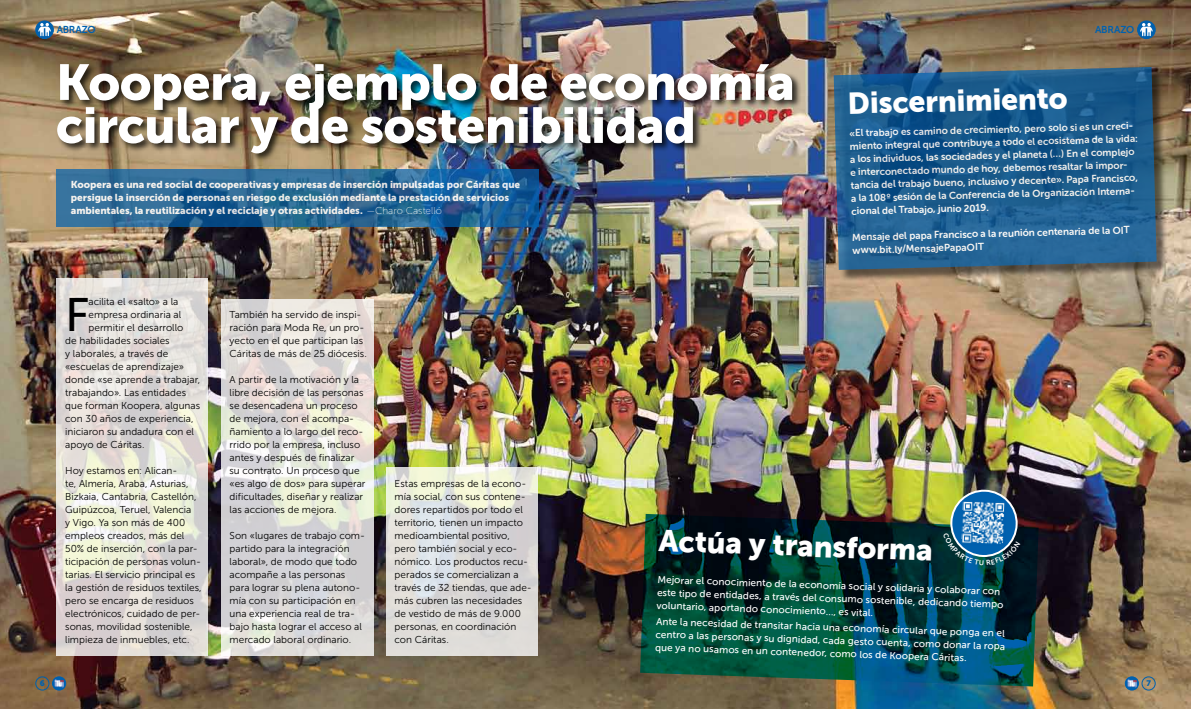
<style>
.page{position:relative;width:1191px;height:709px;background:#fff}
.page>*{position:absolute;margin:0;border:0;box-sizing:border-box;transform-origin:0 0}
.t1{font:50px/43px "Museo Sans 900";letter-spacing:-.015em;color:#fff}
.t2{font:46.8px "Museo Sans 500";color:#000}
.t3{font:30px "Museo Sans 900";color:#fff}
.t4{font:10px/13px "Museo Sans 300";letter-spacing:.005em;color:#000}
.t5{font:10px/12.9px "Museo Sans 700";color:#fff}
.t6{font:10px/13px "Museo Sans 500";color:#fff}
.t7{font:10px/13px "Museo Sans 900";letter-spacing:-.005em;color:#fff}
.t8{font:10px "Museo Sans 700";letter-spacing:-.025em;color:#0061af}
.t9{font:8px "Museo Sans 900";color:#0061af}
.s1{font-family:"Museo Sans 100"}
</style>
<div class="page">
<img style="left:0;top:0;width:1191px;height:709px">
<svg style="left:57px;top:169px;width:482px;height:58px;background:#266696"></svg>
<svg style="left:640px;top:514px;width:398px;height:172px;background:#073d3c"></svg>
<svg style="left:57px;top:279px;width:151px;height:377px;background:#e2ded8"></svg>
<div style="left:835px;top:69px;width:334px;height:213px;background:#000;opacity:.75"></div>
<svg style="left:833px;top:67px;width:323px;height:203px;background:#205c8b"></svg>
<svg style="left:221px;top:300px;width:152px;height:356px;background:#dfdcd9"></svg>
<svg style="left:386px;top:467px;width:152px;height:189px;background:#deded9"></svg>
<div style="left:56px;top:63px;width:745px;height:100px;background:#000;opacity:.75"></div>
<svg style="left:1137px;top:21px;width:18px;height:18px"></svg>
<div style="left:1137px;top:20px;width:18px;height:19px;border:1px solid #0061af;border-radius:50%"></div>
<svg style="left:1140px;top:23px;width:12px;height:13px"></svg>
<div style="left:36px;top:21px;width:17px;height:18px;background:#0061af;border-radius:50%"></div>
<div style="left:35px;top:20px;width:19px;height:19px;border:1px solid #0061af;border-radius:50%"></div>
<svg style="left:38px;top:23px;width:13px;height:13px"></svg>
<div style="left:35px;top:676px;width:14px;height:14px;border:1px solid #0061af;border-radius:50%"></div>
<img style="left:52px;top:677px;width:14px;height:13px;border-radius:7px">
<div style="left:52px;top:676px;width:14px;height:14px;border:1px solid #0061af;border-radius:50%"></div>
<div style="left:1141px;top:676px;width:14px;height:14px;border:1px solid #0061af;border-radius:50%"></div>
<svg style="left:1125px;top:677px;width:13px;height:13px"></svg>
<div style="left:1124px;top:676px;width:15px;height:14px;border:1px solid #0061af;border-radius:50%"></div>
<svg style="left:943px;top:488px;width:77px;height:77px;background:#487a8e"></svg>
<p class="t8" style="left:57px;top:24px;width:41px">ABRAZO</p>
<p class="t8" style="left:1095px;top:24px;width:41px">ABRAZO</p>
<h1 class="t1" style="left:56px;top:61px;width:740px">Koopera, ejemplo de economía circular y de sostenibilidad</h1>
<p class="t7" style="left:71px;top:178px;width:451px">Koopera es una red social de cooperativas y empresas de inserción impulsadas por Cáritas que persigue la inserción de personas en riesgo de exclusión mediante la prestación de servicios ambientales, la reutilización y el reciclaje y otras actividades. <span class="s1">—Charo Castelló</span></p>
<h3 class="t3" style="left:847px;top:86px;width:222px;rotate:-1deg">Discernimiento</h3>
<p class="t5" style="left:848px;top:128px;width:290px;rotate:-2deg">«El trabajo es camino de crecimiento, pero solo si es un creci&shy;miento integral que contribuye a todo el ecosistema de la vida: a los individuos, las sociedades y el planeta (…) En el complejo e interconectado mundo de hoy, debemos resaltar la impor&shy;tancia del trabajo bueno, inclusivo y decente». Papa Francisco, a la 108º sesión de la Conferencia de la Organización Interna&shy;cional del Trabajo, junio 2019.</p>
<p class="t5" style="left:851px;top:232px;width:279px;line-height:12.3px;rotate:-2deg">Mensaje del papa Francisco a la reunión centenaria de la OIT www.bit.ly/MensajePapaOIT</p>
<p class="t9" style="left:40px;top:679px;width:6px">6</p>
<h2 class="t2" style="left:65px;top:289px;width:26px">F</h2>
<p class="t4" style="left:88px;top:295px;width:92px">acilita el «salto» a la</p>
<p class="t4" style="left:88px;top:308px;width:94px">empresa ordinaria al</p>
<p class="t4" style="left:88px;top:321px;width:96px">permitir el desarrollo</p>
<p class="t4" style="left:65px;top:334px;width:106px">de habilidades sociales</p>
<p class="t4" style="left:65px;top:347px;width:105px">y laborales, a través de</p>
<p class="t4" style="left:65px;top:360px;width:120px">«escuelas de aprendizaje»</p>
<p class="t4" style="left:65px;top:373px;width:136px">donde «se aprende a trabajar,</p>
<p class="t4" style="left:65px;top:386px;width:122px">trabajando». Las entidades</p>
<p class="t4" style="left:65px;top:399px;width:137px">que forman Koopera, algunas</p>
<p class="t4" style="left:65px;top:412px;width:130px">con 30 años de experiencia,</p>
<p class="t4" style="left:65px;top:425px;width:130px">iniciaron su andadura con el</p>
<p class="t4" style="left:65px;top:438px;width:81px">apoyo de Cáritas.</p>
<p class="t4" style="left:65px;top:464px;width:138px">Hoy estamos en: Alican-<br>te, Almería, Araba, Asturias,<br>Bizkaia, Cantabria, Castellón,<br>Guipúzcoa, Teruel, Valencia<br>y Vigo. Ya son más de 400 empleos creados, más del<br>50% de inserción, con la par&shy;ticipación de personas volun&shy;tarias. El servicio principal es la gestión de residuos textiles, pero se encarga de residuos electrónicos, cuidado de per&shy;sonas, movilidad sostenible, limpieza de inmuebles, etc.</p>
<p class="t4" style="left:229px;top:308px;width:139px">También ha servido de inspi&shy;ración para Moda Re, un pro&shy;yecto en el que participan las<br>Cáritas de más de 25 diócesis.</p>
<p class="t4" style="left:229px;top:373px;width:137px">A partir de la motivación y la libre decisión de las personas se desencadena un proceso de mejora, con el acompa&shy;ñamiento a lo largo del reco&shy;rrido por la empresa, incluso antes y después de finalizar su contrato. Un proceso que «es algo de dos» para superar dificultades, diseñar y realizar las acciones de mejora.</p>
<p class="t4" style="left:229px;top:529px;width:137px">Son «lugares de trabajo com&shy;partido para la integración laboral», de modo que todo acompañe a las personas para lograr su plena autono&shy;mía con su participación en una experiencia real de tra&shy;bajo hasta lograr el acceso al mercado laboral ordinario.</p>
<p class="t4" style="left:394px;top:477px;width:139px">Estas empresas de la econo&shy;mía social, con sus contene&shy;dores repartidos por todo el territorio, tienen un impacto medioambiental positivo, pero también social y eco&shy;nómico. Los productos recu&shy;perados se comercializan a través de 32 tiendas, que ade&shy;más cubren las necesidades de vestido de más de 9.000 personas, en coordinación con Cáritas.</p>
<h3 class="t3" style="left:659px;top:523px;width:275px;rotate:2deg">Actúa y transforma</h3>
<p class="t6" style="left:658px;top:573px;width:348px;rotate:2deg">Mejorar el conocimiento de la economía social y solidaria y colaborar con este tipo de entidades, a través del consumo sostenible, dedicando tiempo voluntario, aportando conocimiento…, es vital.</p>
<p class="t6" style="left:656px;top:614px;width:351px;text-align:justify;rotate:2deg">Ante la necesidad de transitar hacia una economía circular que ponga en el centro a las personas y su dignidad, cada gesto cuenta, como donar la ropa que ya no usamos en un contenedor, como los de Koopera Cáritas.</p>
<p class="t9" style="left:1146px;top:679px;width:6px">7</p>
</div>
